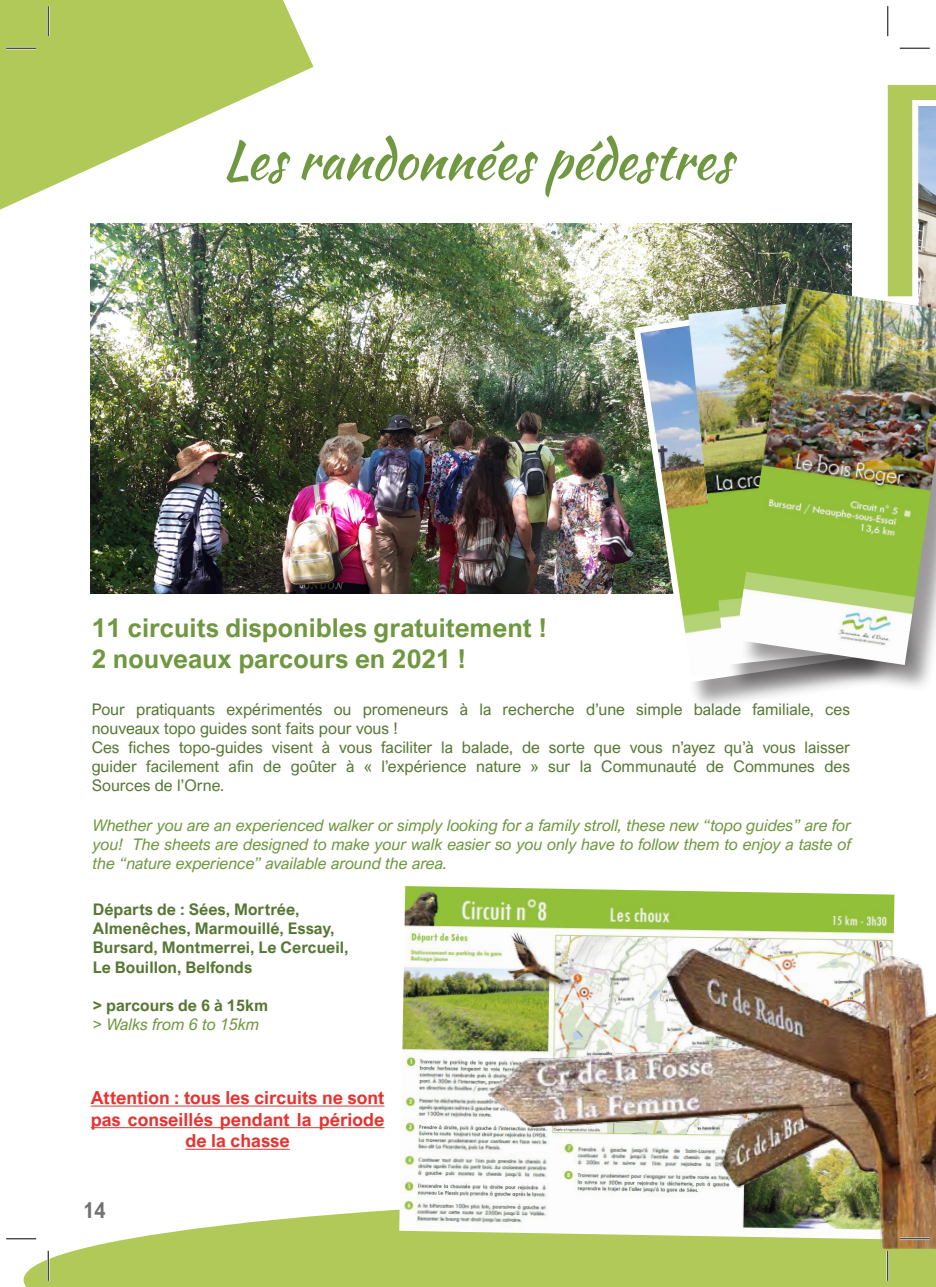
<style>
.page{position:relative;width:936px;height:1287px;background:#fff}
.page>*{position:absolute;margin:0;border:0;box-sizing:border-box;transform-origin:0 0}
.t1{font:52px "Kaushan Script";color:#6f9840}
.t2{font:700 26px "Arial Nova";color:#6f9840}
.t3{font:700 22px "Arial Nova Cond";color:#717274}
.t4{font:700 18px/21.6px "Arial Nova";color:#e63331;text-align:center}
.t5{font:16px "Arial Nova";color:#577835}
.t6{font:italic 16px/19.2px "Arial Nova";color:#6f9840;text-align:justify}
.t7{font:700 16px "Arial Nova";color:#567734}
</style>
<div class="page">
<svg style="left:24px;top:1209px;width:911px;height:78px"></svg>
<svg style="left:0;top:0;width:314px;height:210px"></svg>
<img style="left:91px;top:223px;width:760px;height:370px">
<hr style="left:91px;top:1106px;width:293px;height:1px;background:#e63331">
<hr style="left:91px;top:1127px;width:293px;height:1px;background:#e63331">
<hr style="left:185px;top:1149px;width:105px;height:1px;background:#e63331">
<img style="left:399px;top:886px;width:57px;height:353px">
<svg style="left:887px;top:85px;width:48px;height:202px;background:#bbcb91"></svg>
<img style="left:456px;top:887px;width:479px;height:361px">
<div style="left:637px;top:306px;width:251px;height:404px;background:#231f20;opacity:.45"></div>
<img style="left:630px;top:298px;width:62px;height:388px">
<img style="left:688px;top:296px;width:48px;height:369px">
<div style="left:739px;top:290px;width:196px;height:403px;background:#231f20;opacity:.45"></div>
<img style="left:736px;top:287px;width:199px;height:378px">
<hr style="left:6px;top:47px;width:30px;height:2px;background:#fff">
<hr style="left:6px;top:1237px;width:30px;height:3px;background:#fff">
<hr style="left:899px;top:1237px;width:30px;height:3px;background:#fff">
<hr style="left:47px;top:6px;width:2px;height:30px;background:#fff">
<hr style="left:47px;top:1251px;width:2px;height:30px;background:#fff">
<hr style="left:886px;top:1251px;width:2px;height:30px;background:#fff">
<hr style="left:6px;top:48px;width:30px;height:1px;background:#000">
<hr style="left:899px;top:48px;width:30px;height:1px;background:#000">
<hr style="left:6px;top:1238px;width:30px;height:1px;background:#000">
<hr style="left:899px;top:1238px;width:30px;height:1px;background:#000">
<hr style="left:48px;top:6px;width:1px;height:30px;background:#000">
<hr style="left:48px;top:1251px;width:1px;height:30px;background:#000">
<hr style="left:887px;top:6px;width:1px;height:30px;background:#000">
<hr style="left:887px;top:1251px;width:1px;height:30px;background:#000">
<p class="t1" style="left:222px;top:122px;width:511px">Les randonnées pédestres</p>
<p class="t2" style="left:92px;top:612px;width:457px">11 circuits disponibles gratuitement !</p>
<p class="t2" style="left:92px;top:644px;width:376px">2 nouveaux parcours en 2021 !</p>
<p class="t5" style="left:92px;top:700px;width:759px">Pour pratiquants expérimentés ou promeneurs à la recherche d’une simple balade familiale, ces</p>
<p class="t5" style="left:92px;top:719px;width:307px">nouveaux topo guides sont faits pour vous !</p>
<p class="t5" style="left:92px;top:738px;width:759px">Ces fiches topo-guides visent à vous faciliter la balade, de sorte que vous n’ayez qu’à vous laisser</p>
<p class="t5" style="left:92px;top:757px;width:759px">guider facilement afin de goûter à « l’expérience nature » sur la Communauté de Communes des</p>
<p class="t5" style="left:92px;top:777px;width:134px">Sources de l’Orne.</p>
<p class="t6" style="left:93px;top:816px;width:759px">Whether you are an experienced walker or simply looking for a family stroll, these new “topo guides” are for you! The sheets are designed to make your walk easier so you only have to follow them to enjoy a taste of the “nature experience” available around the area.</p>
<p class="t7" style="left:93px;top:900px;width:208px">Départs de : Sées, Mortrée,</p>
<p class="t7" style="left:93px;top:919px;width:243px">Almenêches, Marmouillé, Essay,</p>
<p class="t7" style="left:93px;top:938px;width:257px">Bursard, Montmerrei, Le Cercueil,</p>
<p class="t7" style="left:93px;top:958px;width:161px">Le Bouillon, Belfonds</p>
<p class="t7" style="left:93px;top:996px;width:177px">&gt; parcours de 6 à 15km</p>
<p class="t6" style="left:93px;top:1015px;width:168px">&gt; Walks from 6 to 15km</p>
<p class="t4" style="left:91px;top:1087px;width:295px">Attention : tous les circuits ne sont pas conseillés pendant la période de la chasse</p>
<h3 class="t3" style="left:83px;top:1197px;width:23px">14</h3>
</div>
